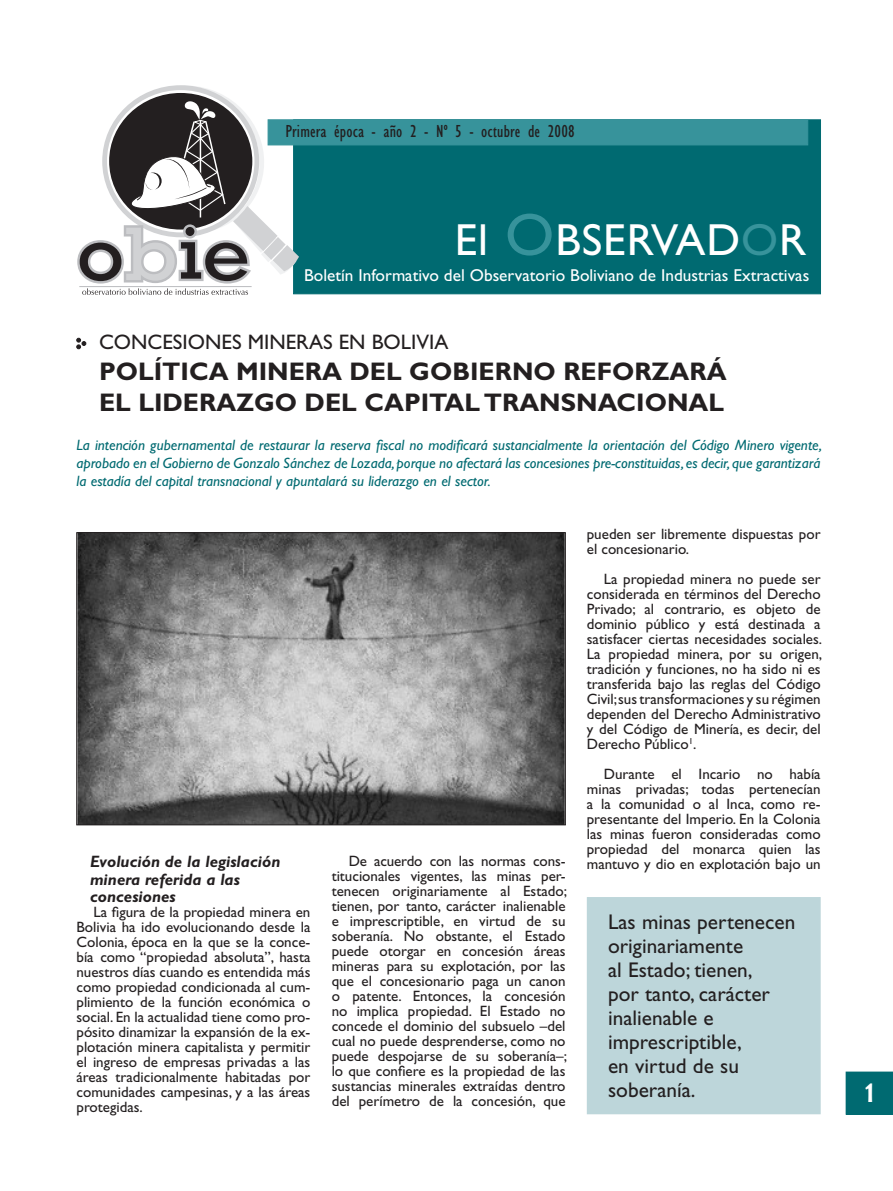
<style>
.page{position:relative;width:893px;height:1191px;background:#fff}
.page>*{position:absolute;margin:0;border:0;box-sizing:border-box;transform-origin:0 0}
.t1{font:45px "Gill Sans";letter-spacing:.02em;color:#fff}
.t2{font:700 36px "Candara";color:#fff;scale:.8 1}
.Título_2{font:700 25.5px "Gill Sans";color:#231f20}
.Citas{font:21.3px/24px "Gill Sans";color:#231f20}
.Título_1{font:21px "Gill Sans";color:#231f20}
.t3{font:condensed 18px "Gill Sans";letter-spacing:.01em;color:#231f20}
.t4{font:17.25px "Gill Sans";color:#fff}
.Subtítulos{font:italic 700 16.5px/17.2px "Gill Sans";color:#231f20}
.Texto{font:15px/15px "Gill Sans";color:#231f20;text-align:justify}
.Texto_italica{font:italic 15px/18px "Gill Sans";color:#006a71;text-align:justify}
.s1{font-size:60px;color:#37939b}
.s2{color:#37939b}
</style>
<div class="page">
<div style="left:846px;top:1071px;width:47px;height:43px;background:#006a71"></div>
<img style="left:79px;top:534px;width:485px;height:289px">
<div style="left:77px;top:532px;width:489px;height:293px;border:1px solid #231f20"></div>
<div style="left:293px;top:120px;width:528px;height:174px;background:#006a71;border:1px solid #006a71"></div>
<svg style="left:77px;top:85px;width:222px;height:210px"></svg>
<div style="left:268px;top:120px;width:540px;height:25px;background:#37939b"></div>
<svg style="left:77px;top:338px;width:9px;height:11px"></svg>
<div style="left:587px;top:897px;width:234px;height:217px;background:#bdd6da"></div>
<p class="t3" style="left:285px;top:121px;width:291px">Primera época - año 2 - Nº 5 - octubre de 2008</p>
<p class="t1" style="left:455px;top:214px;width:353px">El <span class="s1">O</span>BSERVAD<span class="s2">O</span>R</p>
<p class="t4" style="left:304px;top:265px;width:507px">Boletín Informativo del Observatorio Boliviano de Industrias Extractivas</p>
<p class="Título_1" style="left:99px;top:330px;width:29px">Concesiones</p>
<p class="Título_1" style="left:248px;top:330px;width:13px">mineras</p>
<p class="Título_1" style="left:339px;top:330px;width:57px">en Bolivia</p>
<p class="Título_2" style="left:99px;top:356px;width:629px">POLÍTICA MINERA DEL GOBIERNO REFORZARÁ</p>
<p class="Título_2" style="left:99px;top:387px;width:627px">EL LIDERAZGO DEL CAPITAL TRANSNACIONAL</p>
<p class="Texto_italica" style="left:77px;top:435px;width:747px">La intención gubernamental de restaurar la reserva fiscal no modificará sustancialmente la orientación del Código Minero vigente, aprobado en el Gobierno de Gonzalo Sánchez de Lozada, porque no afectará las concesiones pre-constituidas, es decir, que garantizará la estadía del capital transnacional y apuntalará su liderazgo en el sector.</p>
<p class="Subtítulos" style="left:90px;top:853px;width:192px">Evolución de la legislación minera referida a las concesiones</p>
<p class="Texto" style="left:77px;top:904px;width:235px;text-indent:17px">La figura de la propiedad minera en Bolivia ha ido evolucionando desde la Colonia, época en la que se la conce&shy;bía como “propiedad absoluta”, hasta nuestros días cuando es entendida más como propiedad condicionada al cum&shy;plimiento de la función económica o social. En la actualidad tiene como pro&shy;pósito dinamizar la expansión de la ex&shy;plotación minera capitalista y permitir el ingreso de empresas privadas a las áreas tradicionalmente habitadas por comunidades campesinas, y a las áreas protegidas.</p>
<p class="Texto" style="left:332px;top:853px;width:237px;text-indent:17px">De acuerdo con las normas cons&shy;titucionales vigentes, las minas per&shy;tenecen originariamente al Estado; tienen, por tanto, carácter inalienable e imprescriptible, en virtud de su soberanía. No obstante, el Estado puede otorgar en concesión áreas mineras para su explotación, por las que el concesionario paga un canon o patente. Entonces, la concesión no implica propiedad. El Estado no concede el dominio del subsuelo –del cual no puede desprenderse, como no puede despojarse de su soberanía–; lo que confiere es la propiedad de las sustancias minerales extraídas dentro del perímetro de la concesión, que</p>
<p class="Texto" style="left:587px;top:527px;width:235px">pueden ser libremente dispuestas por el concesionario.</p>
<p class="Texto" style="left:587px;top:572px;width:237px;text-indent:17px">La propiedad minera no puede ser considerada en términos del Derecho Privado; al contrario, es objeto de dominio público y está destinada a satisfacer ciertas necesidades sociales.<br>La propiedad minera, por su origen, tradición y funciones, no ha sido ni es transferida bajo las reglas del Código Civil; sus transformaciones y su régimen dependen del Derecho Administrativo y del Código de Minería, es decir, del Derecho Público<sup>1</sup>.</p>
<p class="Texto" style="left:587px;top:767px;width:235px;text-indent:17px">Durante el Incario no había minas privadas; todas pertenecían a la comunidad o al Inca, como re&shy;presentante del Imperio. En la Colonia las minas fueron consideradas como propiedad del monarca quien las mantuvo y dio en explotación bajo un</p>
<p class="Citas" style="left:608px;top:910px;width:189px">Las minas pertenecen originariamente<br>al Estado; tienen,<br>por tanto, carácter inalienable e imprescriptible,<br>en virtud de su soberanía.</p>
<p class="t2" style="left:865px;top:1068px;width:14px">1</p>
</div>
